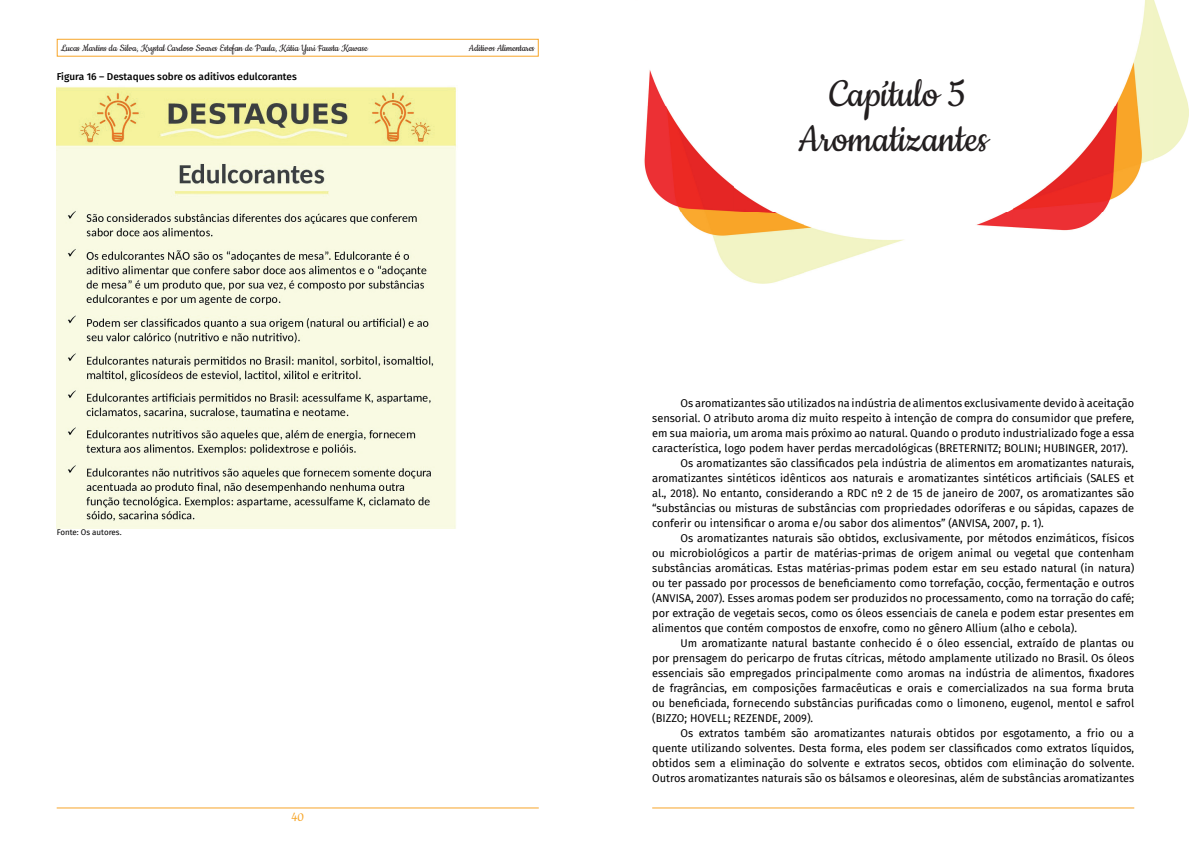
<style>
.page{position:relative;width:1191px;height:842px;background:#fff}
.page>*{position:absolute;margin:0;border:0;box-sizing:border-box;transform-origin:0 0}
.t1{font:45px/45px "Cookie";color:#231f20;text-align:center}
.t2{font:14px "Cookie";color:#f7a528}
.t3{font:11px "Fira Sans";color:#000001}
.t4{font:11px "Cookie";color:#231f20}
.t5{font:500 10px "Fira Sans";color:#000001}
.t6{font:8px "Fira Sans";color:#000001}
</style>
<div class="page">
<hr style="left:652px;top:807px;width:482px;height:1px;background:#f7a528">
<img style="left:644px;top:0;width:544px;height:283px">
<div style="left:57px;top:39px;width:482px;height:18px;border:1px solid #f7a528"></div>
<hr style="left:57px;top:807px;width:482px;height:1px;background:#f7a528">
<img style="left:57px;top:86px;width:399px;height:443px">
<p class="t4" style="left:61px;top:42px;width:308px">Lucas Martins da Silva, Krystal Cardoso Soares Estefan de Paula, Kátia Yuri Fausta Kawase</p>
<p class="t4" style="left:469px;top:42px;width:67px">Aditivos Alimentares</p>
<p class="t5" style="left:57px;top:69px;width:241px">Figura 16 – Destaques sobre os aditivos edulcorantes</p>
<p class="t6" style="left:57px;top:527px;width:66px">Fonte: Os autores.</p>
<p class="t2" style="left:291px;top:810px;width:14px">40</p>
<h1 class="t1" style="left:798px;top:73px;width:191px">Capítulo 5<br>Aromatizantes</h1>
<p class="t3" style="left:680px;top:395px;width:455px">Os aromatizantes são utilizados na indústria de alimentos exclusivamente devido à aceitação</p>
<p class="t3" style="left:652px;top:410px;width:483px">sensorial. O atributo aroma diz muito respeito à intenção de compra do consumidor que prefere,</p>
<p class="t3" style="left:652px;top:425px;width:483px">em sua maioria, um aroma mais próximo ao natural. Quando o produto industrializado foge a essa</p>
<p class="t3" style="left:652px;top:440px;width:477px">característica, logo podem haver perdas mercadológicas (BRETERNITZ; BOLINI; HUBINGER, 2017).</p>
<p class="t3" style="left:680px;top:455px;width:455px">Os aromatizantes são classificados pela indústria de alimentos em aromatizantes naturais,</p>
<p class="t3" style="left:652px;top:470px;width:483px">aromatizantes sintéticos idênticos aos naturais e aromatizantes sintéticos artificiais (SALES et</p>
<p class="t3" style="left:652px;top:485px;width:483px">al., 2018). No entanto, considerando a RDC nº 2 de 15 de janeiro de 2007, os aromatizantes são</p>
<p class="t3" style="left:652px;top:500px;width:483px">“substâncias ou misturas de substâncias com propriedades odoríferas e ou sápidas, capazes de</p>
<p class="t3" style="left:652px;top:515px;width:393px">conferir ou intensificar o aroma e/ou sabor dos alimentos” (ANVISA, 2007, p. 1).</p>
<p class="t3" style="left:680px;top:530px;width:455px">Os aromatizantes naturais são obtidos, exclusivamente, por métodos enzimáticos, físicos</p>
<p class="t3" style="left:652px;top:545px;width:483px">ou microbiológicos a partir de matérias-primas de origem animal ou vegetal que contenham</p>
<p class="t3" style="left:652px;top:560px;width:483px">substâncias aromáticas. Estas matérias-primas podem estar em seu estado natural (in natura)</p>
<p class="t3" style="left:652px;top:575px;width:483px">ou ter passado por processos de beneficiamento como torrefação, cocção, fermentação e outros</p>
<p class="t3" style="left:652px;top:590px;width:483px">(ANVISA, 2007). Esses aromas podem ser produzidos no processamento, como na torração do café;</p>
<p class="t3" style="left:652px;top:605px;width:483px">por extração de vegetais secos, como os óleos essenciais de canela e podem estar presentes em</p>
<p class="t3" style="left:652px;top:620px;width:426px">alimentos que contém compostos de enxofre, como no gênero Allium (alho e cebola).</p>
<p class="t3" style="left:680px;top:635px;width:455px">Um aromatizante natural bastante conhecido é o óleo essencial, extraído de plantas ou</p>
<p class="t3" style="left:652px;top:650px;width:483px">por prensagem do pericarpo de frutas cítricas, método amplamente utilizado no Brasil. Os óleos</p>
<p class="t3" style="left:652px;top:665px;width:483px">essenciais são empregados principalmente como aromas na indústria de alimentos, fixadores</p>
<p class="t3" style="left:652px;top:680px;width:483px">de fragrâncias, em composições farmacêuticas e orais e comercializados na sua forma bruta</p>
<p class="t3" style="left:652px;top:695px;width:483px">ou beneficiada, fornecendo substâncias purificadas como o limoneno, eugenol, mentol e safrol</p>
<p class="t3" style="left:652px;top:710px;width:163px">(BIZZO; HOVELL; REZENDE, 2009).</p>
<p class="t3" style="left:680px;top:725px;width:455px">Os extratos também são aromatizantes naturais obtidos por esgotamento, a frio ou a</p>
<p class="t3" style="left:652px;top:740px;width:483px">quente utilizando solventes. Desta forma, eles podem ser classificados como extratos líquidos,</p>
<p class="t3" style="left:652px;top:755px;width:483px">obtidos sem a eliminação do solvente e extratos secos, obtidos com eliminação do solvente.</p>
<p class="t3" style="left:652px;top:770px;width:483px">Outros aromatizantes naturais são os bálsamos e oleoresinas, além de substâncias aromatizantes</p>
</div>
